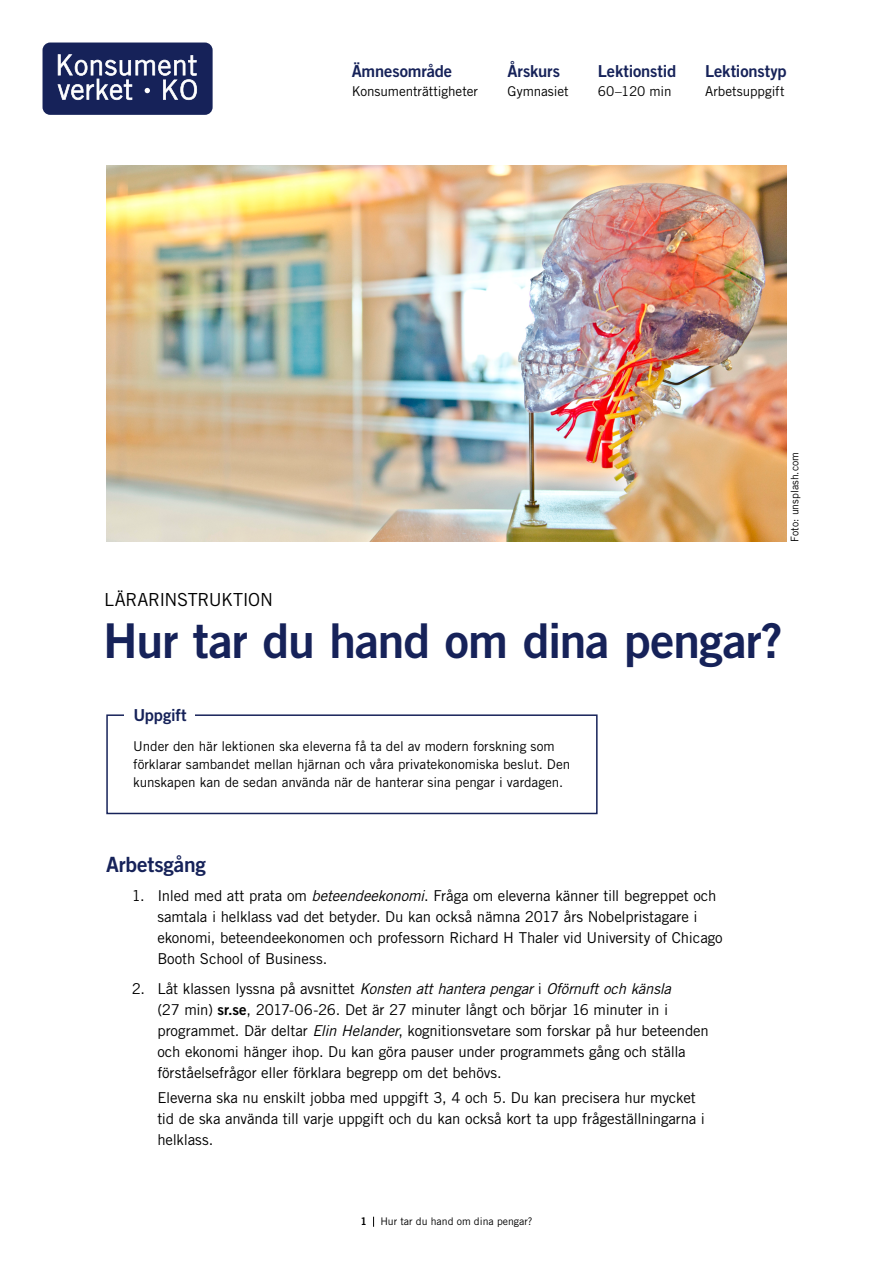
<style>
.page{position:relative;width:893px;height:1263px;background:#fff}
.page>*{position:absolute;margin:0;border:0;box-sizing:border-box;transform-origin:0 0}
.Rubrik_1__H1{font:48px "Trade Gothic LT Std Bd 2";letter-spacing:-.02em;color:#162259}
.Rubrik_2__H2{font:21px "Trade Gothic LT Std Bd 2";letter-spacing:-.01em;color:#162259}
.Överrubrik__P{font:18px "Trade Gothic LT Std";letter-spacing:-.025em;color:#000}
.t1{font:16.5px "Trade Gothic LT Std Bd 2";letter-spacing:-.01em;color:#162259}
.t2{font:15px/21px "Trade Gothic LT Std";letter-spacing:-.005em;color:#000}
.Notis_-_Brödtext__P{font:13.5px/18px "Trade Gothic LT Std";letter-spacing:-.005em;color:#000}
.Bildtext__P{font:10.5px "Trade Gothic LT Std";color:#000}
.t3{font:10.5px "Trade Gothic LT Std Bd 2";color:#000}
.s1{font-style:italic}
.s2{font-family:"Trade Gothic LT Std Bd 2"}
</style>
<div class="page">
<svg style="left:106px;top:714px;width:492px;height:101px"></svg>
<div style="left:125px;top:701px;width:70px;height:29px;background:#fff"></div>
<div style="left:43px;top:43px;width:170px;height:72px;background:#162259;border-radius:8px"></div>
<svg style="left:57px;top:54px;width:140px;height:46px"></svg>
<img style="left:106px;top:166px;width:681px;height:376px">
<p class="t1" style="left:352px;top:61px;width:102px">Ämnesområde</p>
<p class="Notis_-_Brödtext__P" style="left:352px;top:82px;width:128px">Konsumenträttigheter</p>
<p class="t1" style="left:507px;top:61px;width:54px">Årskurs</p>
<p class="Notis_-_Brödtext__P" style="left:507px;top:82px;width:63px">Gymnasiet</p>
<p class="t1" style="left:598px;top:61px;width:80px">Lektionstid</p>
<p class="Notis_-_Brödtext__P" style="left:598px;top:82px;width:75px">60–120 min</p>
<p class="t1" style="left:705px;top:61px;width:83px">Lektionstyp</p>
<p class="Notis_-_Brödtext__P" style="left:705px;top:82px;width:81px">Arbetsuppgift</p>
<p class="Bildtext__P" style="left:788px;top:542px;width:91px;rotate:-90deg">Foto: unsplash.com</p>
<p class="Överrubrik__P" style="left:104px;top:588px;width:170px">LÄRARINSTRUKTION</p>
<h1 class="Rubrik_1__H1" style="left:103px;top:611px;width:681px">Hur tar du hand om dina pengar?</h1>
<h2 class="t1" style="left:133px;top:705px;width:55px">Uppgift</h2>
<p class="Notis_-_Brödtext__P" style="left:133px;top:737px;width:438px">Under den här lektionen ska eleverna få ta del av modern forskning som förklarar sambandet mellan hjärnan och våra privatekonomiska beslut. Den kunskapen kan de sedan använda när de hanterar sina pengar i vardagen.</p>
<h2 class="Rubrik_2__H2" style="left:106px;top:851px;width:101px">Arbetsgång</h2>
<p class="t2" style="left:157px;top:885px;width:567px;text-indent:-26px">1. Inled med att prata om <span class="s1">beteendeekonomi</span>. Fråga om eleverna känner till begreppet och samtala i helklass vad det betyder. Du kan också nämna 2017 års Nobelpristagare i ekonomi, beteendeekonomen och professorn Richard H Thaler vid University of Chicago Booth School of Business.</p>
<p class="t2" style="left:157px;top:978px;width:553px;text-indent:-26px">2. Låt klassen lyssna på avsnittet <span class="s1">Konsten att hantera pengar</span> i <span class="s1">Oförnuft och känsla<br></span>(27 min) <span class="s2">sr.se</span>, 2017-06-26. Det är 27 minuter långt och börjar 16 minuter in i programmet. Där deltar <span class="s1">Elin Helander</span>, kognitionsvetare som forskar på hur beteenden och ekonomi hänger ihop. Du kan göra pauser under programmets gång och ställa förståelsefrågor eller förklara begrepp om det behövs.</p>
<p class="t2" style="left:157px;top:1087px;width:549px">Eleverna ska nu enskilt jobba med uppgift 3, 4 och 5. Du kan precisera hur mycket tid de ska använda till varje uppgift och du kan också kort ta upp frågeställningarna i helklass.</p>
<p class="t3" style="left:360px;top:1215px;width:8px">1</p>
<p class="Bildtext__P" style="left:380px;top:1215px;width:154px">Hur tar du hand om dina pengar?</p>
</div>
